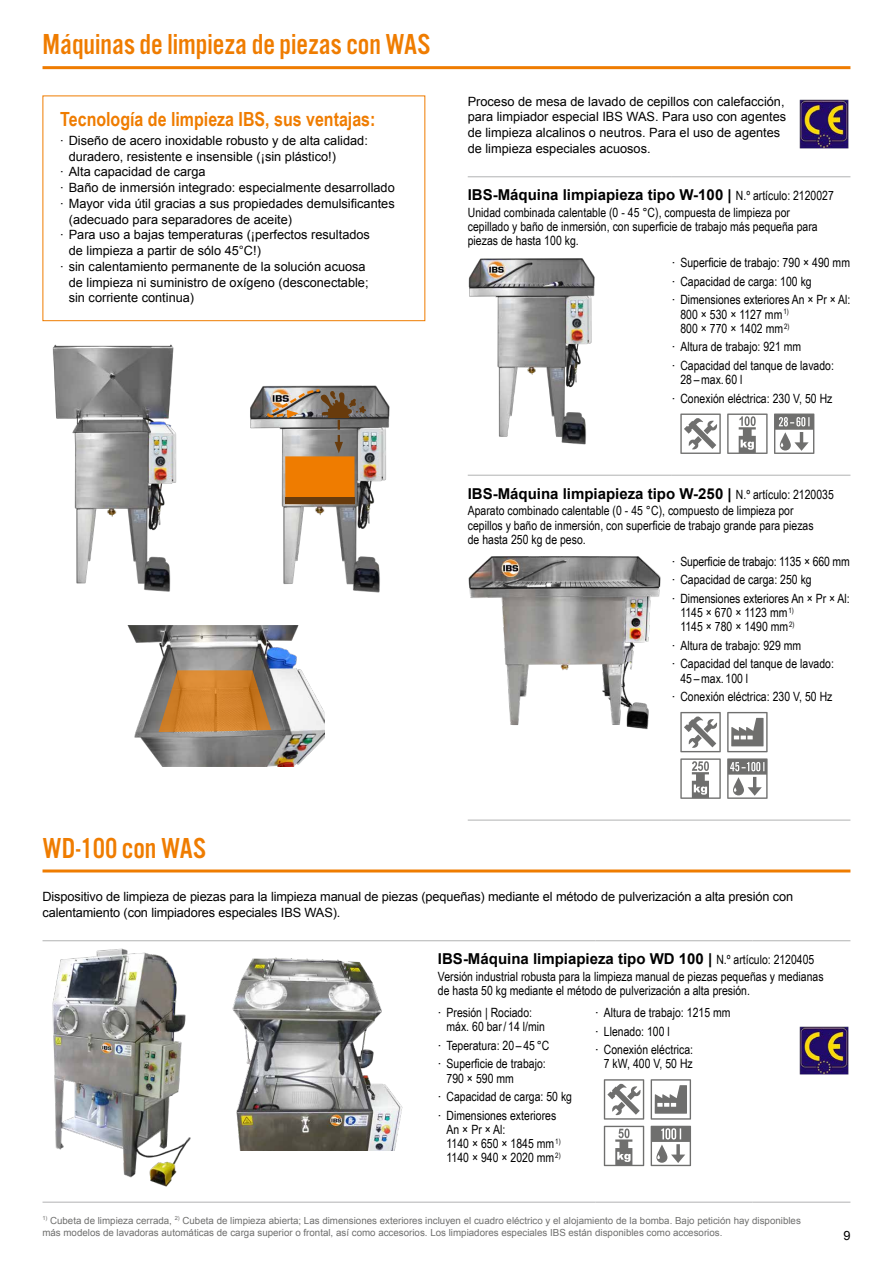
<style>
.page{position:relative;width:893px;height:1263px;background:#fff}
.page>*{position:absolute;margin:0;border:0;box-sizing:border-box;transform-origin:0 0}
.t1{font:30px "Alternate Got No 3 D";color:#ef7c00}
.t2{font:700 19.5px "Arial Narrow";color:#ef7c00}
.t3{font:700 15px "Arial";color:#000}
.t4{font:12.75px/18.5px "Arial Narrow";color:#000}
.t5{font:12.75px/15.8px "Arial";color:#000}
.t6{font:9.75px/12px "Arial";color:#6f6f6e}
.s1{font-family:"Arial Narrow";font-weight:400;font-size:12.75px}
.s2{font-family:"Arial"}
</style>
<div class="page">
<hr style="left:468px;top:176px;width:204px;height:1px;background:#b1b2b3">
<hr style="left:672px;top:176px;width:178px;height:1px;background:#b1b2b3">
<hr style="left:468px;top:475px;width:204px;height:1px;background:#b1b2b3">
<hr style="left:672px;top:475px;width:178px;height:1px;background:#b1b2b3">
<hr style="left:468px;top:820px;width:204px;height:1px;background:#b1b2b3">
<hr style="left:672px;top:820px;width:178px;height:1px;background:#b1b2b3">
<img style="left:468px;top:258px;width:127px;height:187px">
<svg style="left:680px;top:413px;width:41px;height:41px"></svg>
<svg style="left:727px;top:413px;width:41px;height:41px"></svg>
<svg style="left:774px;top:413px;width:40px;height:41px"></svg>
<img style="left:468px;top:556px;width:193px;height:174px">
<svg style="left:680px;top:712px;width:41px;height:40px"></svg>
<svg style="left:727px;top:712px;width:41px;height:40px"></svg>
<svg style="left:680px;top:758px;width:41px;height:41px"></svg>
<svg style="left:727px;top:758px;width:41px;height:41px"></svg>
<hr style="left:43px;top:940px;width:395px;height:1px;background:#b1b2b3">
<hr style="left:438px;top:940px;width:157px;height:1px;background:#b1b2b3">
<hr style="left:595px;top:940px;width:158px;height:1px;background:#b1b2b3">
<hr style="left:753px;top:940px;width:97px;height:1px;background:#b1b2b3">
<hr style="left:43px;top:1202px;width:395px;height:1px;background:#b1b2b3">
<hr style="left:438px;top:1202px;width:157px;height:1px;background:#b1b2b3">
<hr style="left:595px;top:1202px;width:158px;height:1px;background:#b1b2b3">
<hr style="left:753px;top:1202px;width:97px;height:1px;background:#b1b2b3">
<svg style="left:604px;top:1079px;width:40px;height:40px"></svg>
<svg style="left:651px;top:1079px;width:40px;height:40px"></svg>
<svg style="left:604px;top:1126px;width:40px;height:40px"></svg>
<svg style="left:651px;top:1126px;width:40px;height:40px"></svg>
<hr style="left:43px;top:869px;width:807px;height:3px;background:#ef7c00">
<hr style="left:43px;top:66px;width:807px;height:3px;background:#ef7c00">
<img style="left:52px;top:948px;width:139px;height:239px">
<img style="left:799px;top:99px;width:50px;height:50px">
<img style="left:799px;top:1026px;width:50px;height:49px">
<div style="left:43px;top:96px;width:382px;height:225px;border:1px solid #ef7c00"></div>
<img style="left:232px;top:957px;width:171px;height:193px">
<img style="left:52px;top:344px;width:125px;height:248px">
<img style="left:250px;top:385px;width:140px;height:208px">
<div style="left:285px;top:456px;width:70px;height:48px;background:#ef7c00"></div>
<img style="left:268px;top:388px;width:99px;height:65px">
<div style="left:285px;top:497px;width:69px;height:7px;background:#683b0c"></div>
<img style="left:127px;top:625px;width:198px;height:141px">
<svg style="left:159px;top:670px;width:112px;height:62px;background:#c17f38"></svg>
<h1 class="t1" style="left:43px;top:28px;width:389px">Máquinas de limpieza de piezas con WAS</h1>
<h2 class="t2" style="left:60px;top:105px;width:317px">Tecnología de limpieza IBS, sus ventajas:</h2>
<p class="t5" style="left:60px;top:133px;width:309px">∙ Diseño de acero inoxidable robusto y de alta calidad:</p>
<p class="t5" style="left:69px;top:148px;width:269px">duradero, resistente e insensible (¡sin plástico!)</p>
<p class="t5" style="left:60px;top:164px;width:147px">∙ Alta capacidad de carga</p>
<p class="t5" style="left:60px;top:180px;width:336px">∙ Baño de inmersión integrado: especialmente desarrollado</p>
<p class="t5" style="left:60px;top:196px;width:336px">∙ Mayor vida útil gracias a sus propiedades demulsificantes</p>
<p class="t5" style="left:69px;top:211px;width:225px">(adecuado para separadores de aceite)</p>
<p class="t5" style="left:60px;top:227px;width:311px">∙ Para uso a bajas temperaturas (¡perfectos resultados</p>
<p class="t5" style="left:69px;top:243px;width:194px">de limpieza a partir de sólo 45°C!)</p>
<p class="t5" style="left:60px;top:259px;width:307px">∙ sin calentamiento permanente de la solución acuosa</p>
<p class="t5" style="left:69px;top:274px;width:301px">de limpieza ni suministro de oxígeno (desconectable;</p>
<p class="t5" style="left:69px;top:290px;width:127px">sin corriente continua)</p>
<p class="t5" style="left:468px;top:93px;width:320px">Proceso de mesa de lavado de cepillos con calefacción, para limpiador especial IBS WAS. Para uso con agentes de limpieza alcalinos o neutros. Para el uso de agentes de limpieza especiales acuosos.</p>
<p class="t3" style="left:468px;top:185px;width:368px">IBS-Máquina limpiapieza tipo W-100 | <span class="s1">N.º artículo: 2120027</span></p>
<p class="t4" style="left:468px;top:205px;width:351px;line-height:14.2px">Unidad combinada calentable (0 - 45 °C), compuesta de limpieza por cepillado y baño de inmersión, con superficie de trabajo más pequeña para piezas de hasta 100 kg.</p>
<p class="t4" style="left:672px;top:253px;width:180px"><span class="s2">∙</span> Superficie de trabajo: 790 × 490 mm <span class="s2">∙</span> Capacidad de carga: 100 kg<br><span class="s2">∙</span> Dimensiones exteriores An × Pr × Al:</p>
<p class="t4" style="left:680px;top:307px;width:111px;line-height:14.2px">800 × 530 × 1127 mm<sup>1)<br></sup>800 × 770 × 1402 mm<sup>2)</sup></p>
<p class="t4" style="left:672px;top:337px;width:164px"><span class="s2">∙</span> Altura de trabajo: 921 mm<br><span class="s2">∙</span> Capacidad del tanque de lavado:</p>
<p class="t4" style="left:672px;top:370px;width:162px;text-indent:9px">28 –max. 60 l<br><span class="s2">∙</span> Conexión eléctrica: 230 V, 50 Hz</p>
<p class="t3" style="left:468px;top:483px;width:368px">IBS-Máquina limpiapieza tipo W-250 | <span class="s1">N.º artículo: 2120035</span></p>
<p class="t4" style="left:468px;top:503px;width:347px;line-height:14.2px">Aparato combinado calentable (0 - 45 °C), compuesto de limpieza por cepillos y baño de inmersión, con superficie de trabajo grande para piezas de hasta 250 kg de peso.</p>
<p class="t4" style="left:672px;top:552px;width:180px"><span class="s2">∙</span> Superficie de trabajo: 1135 × 660 mm <span class="s2">∙</span> Capacidad de carga: 250 kg<br><span class="s2">∙</span> Dimensiones exteriores An × Pr × Al:</p>
<p class="t4" style="left:680px;top:605px;width:116px;line-height:14.2px">1145 × 670 × 1123 mm<sup>1)<br></sup>1145 × 780 × 1490 mm<sup>2)</sup></p>
<p class="t4" style="left:672px;top:636px;width:164px"><span class="s2">∙</span> Altura de trabajo: 929 mm<br><span class="s2">∙</span> Capacidad del tanque de lavado:</p>
<p class="t4" style="left:672px;top:668px;width:162px;text-indent:9px">45 –max. 100 l<br><span class="s2">∙</span> Conexión eléctrica: 230 V, 50 Hz</p>
<h1 class="t1" style="left:43px;top:832px;width:165px">WD-100 con WAS</h1>
<p class="t5" style="left:43px;top:889px;width:752px">Dispositivo de limpieza de piezas para la limpieza manual de piezas (pequeñas) mediante el método de pulverización a alta presión con calentamiento (con limpiadores especiales IBS WAS).</p>
<p class="t3" style="left:438px;top:948px;width:378px">IBS-Máquina limpiapieza tipo WD 100 | <span class="s1">N.º artículo: 2120405</span></p>
<p class="t4" style="left:438px;top:969px;width:387px;line-height:14.2px">Versión industrial robusta para la limpieza manual de piezas pequeñas y medianas de hasta 50 kg mediante el método de pulverización a alta presión.</p>
<p class="t4" style="left:446px;top:1005px;width:100px;line-height:14.2px;text-indent:-9px"><span class="s2">∙</span> Presión | Rociado: máx. 60 bar/ 14 l/min</p>
<p class="t4" style="left:438px;top:1036px;width:113px"><span class="s2">∙</span> Teperatura: 20 – 45 °C <span class="s2">∙</span> Superficie de trabajo:</p>
<p class="t4" style="left:438px;top:1068px;width:136px;text-indent:9px">790 × 590 mm<br><span class="s2">∙</span> Capacidad de carga: 50 kg <span class="s2">∙</span> Dimensiones exteriores</p>
<p class="t4" style="left:446px;top:1122px;width:116px;line-height:14.2px">An × Pr ×Al:<br>1140 × 650 × 1845 mm<sup>1)<br></sup>1140 × 940 × 2020 mm<sup>2)</sup></p>
<p class="t4" style="left:595px;top:1003px;width:137px"><span class="s2">∙</span> Altura de trabajo: 1215 mm <span class="s2">∙</span> Llenado: 100 l<br><span class="s2">∙</span> Conexión eléctrica:</p>
<p class="t4" style="left:604px;top:1054px;width:90px">7 kW, 400 V, 50 Hz</p>
<p class="t6" style="left:42px;top:1214px;width:760px"><sup>1)</sup> Cubeta de limpieza cerrada, <sup>2)</sup> Cubeta de limpieza abierta; Las dimensiones exteriores incluyen el cuadro eléctrico y el alojamiento de la bomba. Bajo petición hay disponibles más modelos de lavadoras automáticas de carga superior o frontal, así como accesorios. Los limpiadores especiales IBS están disponibles como accesorios.</p>
<p class="t5" style="left:843px;top:1227px;width:9px">9</p>
</div>
